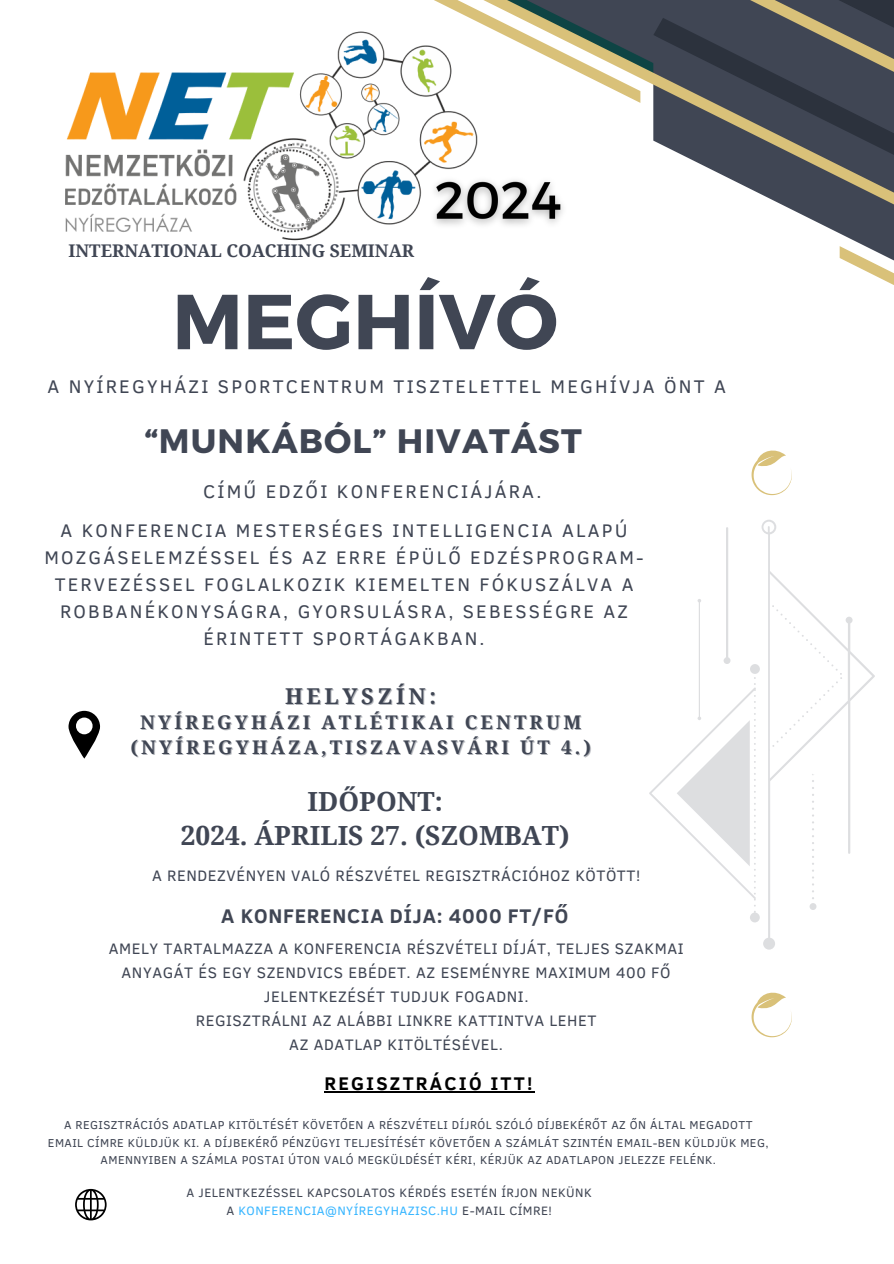
<style>
.page{position:relative;width:894px;height:1264px;background:#fff}
.page>*{position:absolute;margin:0;border:0;box-sizing:border-box;transform-origin:0 0}
.t1{font:700 77.7px "Montserrat";color:#404654}
.t2{font:700 33.75px "Montserrat";letter-spacing:.035em;color:#404654}
.t3{font:700 26.4px/34.2px "Noto Serif";color:#404654;text-align:center}
.t4{font:700 21.9px "Noto Serif";letter-spacing:.17em;color:#404654}
.t5{font:700 20.25px "Clear Sans";letter-spacing:.035em;color:#404654}
.t6{font:700 18.9px "Noto Serif";letter-spacing:.17em;color:#404654}
.t7{font:18.75px/27px "Clear Sans";letter-spacing:.115em;color:#404654;text-align:center}
.t8{font:700 18.75px "Clear Sans";letter-spacing:.115em;color:#000}
.t9{font:700 17.4px "Noto Serif";color:#404654}
.t10{font:15.6px/24.2px "Clear Sans";letter-spacing:.035em;color:#404654;text-align:center}
.t11{font:12.45px "Clear Sans";letter-spacing:.035em;color:#404654}
.t12{font:12.45px "Clear Sans";letter-spacing:.035em;color:#38b6ff}
.t13{font:11.7px/17.7px "Clear Sans";letter-spacing:.035em;color:#404654;text-align:center}
.s1{color:rgb(64 70 84/.4)}
.s2{color:#404654}
</style>
<div class="page">
<svg style="left:434px;top:0;width:459px;height:285px"></svg>
<svg style="left:649px;top:520px;width:225px;height:429px"></svg>
<svg style="left:751px;top:992px;width:40px;height:45px"></svg>
<svg style="left:68px;top:710px;width:32px;height:48px"></svg>
<svg style="left:75px;top:1188px;width:32px;height:32px"></svg>
<img style="left:65px;top:29px;width:422px;height:212px">
<svg style="left:751px;top:450px;width:40px;height:45px"></svg>
<img style="left:423px;top:168px;width:150px;height:66px">
<hr style="left:324px;top:1091px;width:210px;height:1px;background:#000">
<h4 class="t9" style="left:68px;top:238px;width:347px">INTERNATIONAL COACHING SEMINAR</h4>
<p class="t1" style="left:172px;top:271px;width:387px">MEGHÍVÓ</p>
<p class="t7" style="left:47px;top:371px;width:679px">A NYÍREGYHÁZI SPORTCENTRUM TISZTELETTEL MEGHÍVJA ÖNT A</p>
<p class="t2" style="left:144px;top:419px;width:438px">“MUNKÁBÓL” HIVATÁST</p>
<p class="t7" style="left:203px;top:477px;width:339px">CÍMŰ EDZŐI KONFERENCIÁJÁRA.</p>
<p class="t7" style="left:44px;top:516px;width:600px">A KONFERENCIA MESTERSÉGES INTELLIGENCIA ALAPÚ MOZGÁSELEMZÉSSEL ÉS AZ ERRE ÉPÜLŐ EDZÉSPROGRAM-TERVEZÉSSEL FOGLALKOZIK KIEMELTEN FÓKUSZÁLVA A ROBBANÉKONYSÁGRA, GYORSULÁSRA, SEBESSÉGRE AZ ÉRINTETT SPORTÁGAKBAN.</p>
<h6 class="t4" style="left:285px;top:681px;width:152px">HELYSZÍN:</h6>
<p class="t6" style="left:141px;top:708px;width:441px"><span class="s1">N</span>YÍREGYHÁZI ATLÉTIKAI CENTRUM</p>
<h5 class="t6" style="left:130px;top:733px;width:462px">(NYÍREGYHÁZA,TISZAVASVÁRI ÚT 4.)</h5>
<p class="t3" style="left:181px;top:783px;width:390px">IDŐPONT:<br>2024. ÁPRILIS 27. (SZOMBAT)</p>
<p class="t10" style="left:152px;top:862px;width:489px">A RENDEZVÉNYEN VALÓ RÉSZVÉTEL REGISZTRÁCIÓHOZ KÖTÖTT!</p>
<p class="t5" style="left:221px;top:901px;width:348px">A KONFERENCIA DÍJA: 4000 FT/FŐ</p>
<h1 class="t10" style="left:109px;top:935px;width:576px">AMELY TARTALMAZZA A KONFERENCIA RÉSZVÉTELI DÍJÁT, TELJES SZAKMAI<br>ANYAGÁT ÉS EGY SZENDVICS EBÉDET. AZ ESEMÉNYRE MAXIMUM 400 FŐ<br>JELENTKEZÉSÉT TUDJUK FOGADNI.</h1>
<h6 class="t10" style="left:196px;top:1007px;width:402px">REGISZTRÁLNI AZ ALÁBBI LINKRE KATTINTVA LEHET</h6>
<h3 class="t10" style="left:289px;top:1031px;width:215px">AZ ADATLAP KITÖLTÉSÉVEL.</h3>
<p class="t8" style="left:324px;top:1070px;width:209px">REGISZTRÁCIÓ ITT!</p>
<p class="t13" style="left:48px;top:1115px;width:722px">A REGISZTRÁCIÓS ADATLAP KITÖLTÉSÉT KÖVETŐEN A RÉSZVÉTELI DÍJRÓL SZÓLÓ DÍJBEKÉRŐT AZ ŐN ÁLTAL MEGADOTT<br>EMAIL CÍMRE KÜLDJÜK KI. A DÍJBEKÉRŐ PÉNZÜGYI TELJESÍTÉSÉT KÖVETŐEN A SZÁMLÁT SZINTÉN EMAIL-BEN KÜLDJÜK MEG,<br>AMENNYIBEN A SZÁMLA POSTAI ÚTON VALÓ MEGKÜLDÉSÉT KÉRI, KÉRJÜK AZ ADATLAPON JELEZZE FELÉNK.</p>
<p class="t11" style="left:186px;top:1183px;width:407px">A JELENTKEZÉSSEL KAPCSOLATOS KÉRDÉS ESETÉN ÍRJON NEKÜNK</p>
<h5 class="t12" style="left:226px;top:1201px;width:327px"><span class="s2">A</span> KONFERENCIA@NYÍREGYHAZISC.HU <span class="s2">E-MAIL CÍMRE!</span></h5>
</div>
